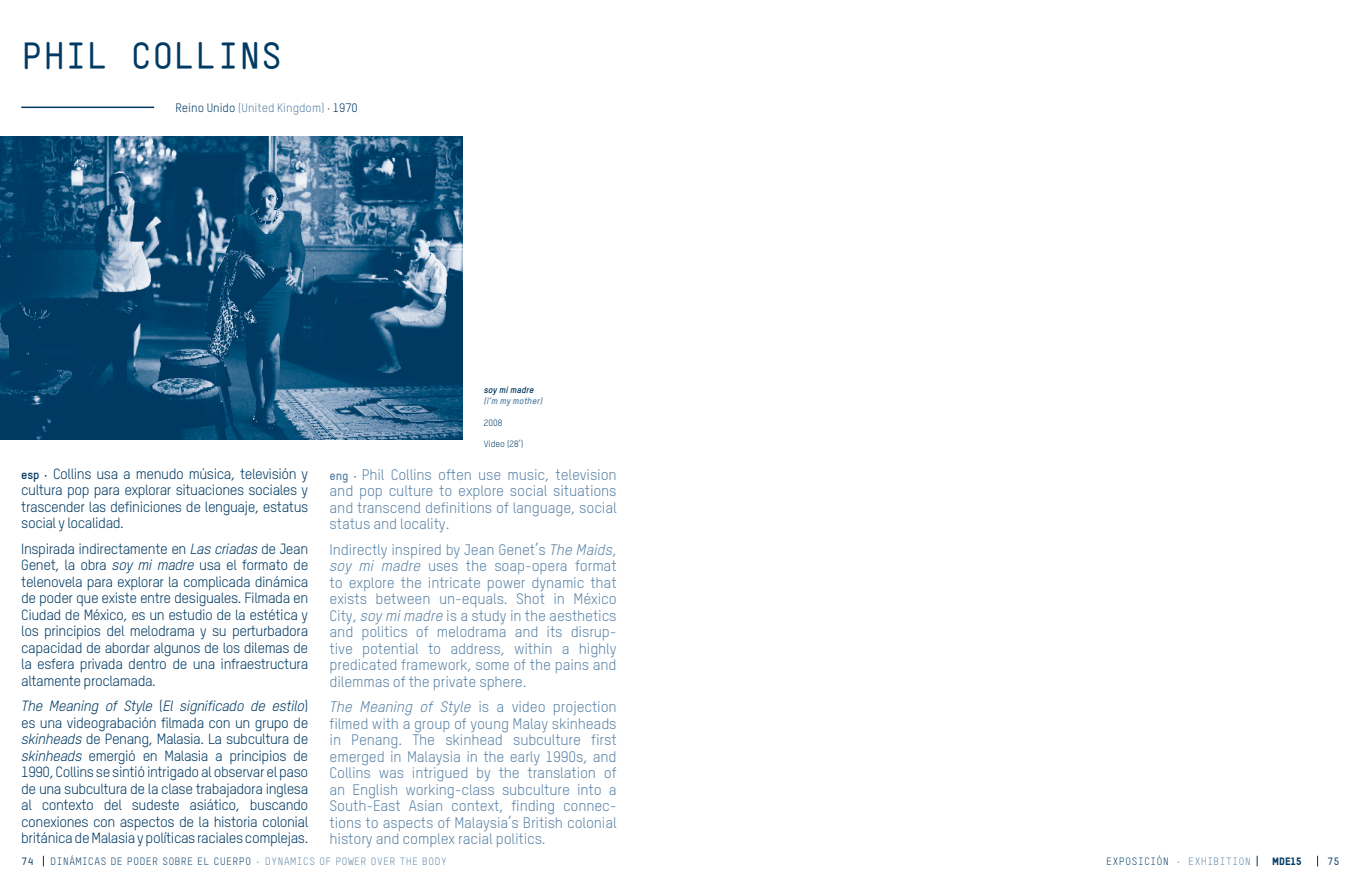
<style>
.page{position:relative;width:1361px;height:893px;background:#fff}
.page>*{position:absolute;margin:0;border:0;box-sizing:border-box;transform-origin:0 0}
.t1{font:700 37.5px "TSTAR Mono Round";letter-spacing:-.02em;color:#003a63}
.t2{font:15px/16.5px "TSTARPRO";letter-spacing:-.01em;color:#5b83a6;text-align:justify}
.t3{font:14.55px/16.5px "TSTARPRO";letter-spacing:-.03em;color:#003a63;text-align:justify}
.t4{font:12px "TSTARPRO";color:#003a63}
.t5{font:10.5px "TSTAR Mono Round";color:#003a63}
.t6{font:10.5px "TSTARPRO Headline";color:#003a63}
.t7{font:700 10.5px "TSTAR Mono Round";color:#003a63}
.t8{font:9px "TSTARPRO";color:#003a63}
.t9{font:italic 700 9px "TSTARPRO";color:#5b83a6}
.t10{font:italic 700 9px "TSTARPRO";color:#003a63}
.s1{color:#5b83a6}
.s2{font-weight:700;font-size:12px}
.s3{font-style:italic}
</style>
<div class="page">
<img style="left:0;top:136px;width:462px;height:304px">
<hr style="left:21px;top:107px;width:133px;height:1px;background:#003a63">
<h1 class="t1" style="left:21px;top:33px;width:263px">PHIL COLLINS</h1>
<p class="t4" style="left:175px;top:100px;width:184px">Reino Unido <span class="s1">(United Kingdom)</span> · 1970</p>
<p class="t3" style="left:21px;top:465px;width:289px"><span class="s2">esp ·</span> Collins usa a menudo música, televisión y cultura pop para explorar situaciones sociales y trascender las definiciones de lenguaje, estatus social y localidad.</p>
<p class="t3" style="left:21px;top:540px;width:289px">Inspirada indirectamente en <span class="s3">Las criadas</span> de Jean Genet, la obra <span class="s3">soy mi madre</span> usa el formato de telenovela para explorar la complicada dinámica de poder que existe entre desiguales. Filmada en Ciudad de México, es un estudio de la estética y los principios del melodrama y su perturbadora capacidad de abordar algunos de los dilemas de la esfera privada dentro de una infraestructura altamente proclamada.</p>
<p class="t3" style="left:21px;top:698px;width:289px"><span class="s3">The Meaning of Style</span> (<span class="s3">El significado de estilo</span>) es una videograbación filmada con un grupo de <span class="s3">skinheads</span> de Penang, Malasia. La subcultura de <span class="s3">skinheads</span> emergió en Malasia a principios de 1990, Collins se sintió intrigado al observar el paso de una subcultura de la clase trabajadora inglesa al contexto del sudeste asiático, buscando conexiones con aspectos de la historia colonial británica de Malasia y políticas raciales complejas.</p>
<p class="t10" style="left:484px;top:384px;width:52px">soy mi madre</p>
<p class="t9" style="left:484px;top:395px;width:60px">(i‘m my mother)</p>
<p class="t8" style="left:484px;top:417px;width:20px">2008</p>
<p class="t8" style="left:484px;top:439px;width:41px">Video (28’)</p>
<p class="t2" style="left:330px;top:466px;width:289px"><span class="s2">eng ·</span> Phil Collins often use music, television and pop culture to explore social situations and transcend definitions of language, social status and locality.</p>
<p class="t2" style="left:330px;top:541px;width:289px">Indirectly inspired by Jean Genet’s <span class="s3">The Maids</span>, <span class="s3">soy mi madre</span> uses the soap-opera format to explore the intricate power dynamic that exists between un-equals. Shot in México City, <span class="s3">soy mi madre</span> is a study in the aesthetics and politics of melodrama and its disrup&shy;tive potential to address, within a highly predicated framework, some of the pains and dilemmas of the private sphere.</p>
<p class="t2" style="left:330px;top:698px;width:289px"><span class="s3">The Meaning of Style</span> is a video projection filmed with a group of young Malay skinheads in Penang. The skinhead subculture first emerged in Malaysia in the early 1990s, and Collins was intrigued by the translation of an English working-class subculture into a South-East Asian context, finding connec&shy;tions to aspects of Malaysia’s British colonial history and complex racial politics.</p>
<p class="t7" style="left:21px;top:855px;width:14px">74</p>
<p class="t5" style="left:50px;top:855px;width:398px">DINÁMICAS DE PODER SOBRE EL CUERPO · <span class="s1">DYNAMICS OF POWER OVER THE BODY</span></p>
<p class="t5" style="left:1106px;top:855px;width:146px">EXPOSICIÓN · <span class="s1">EXHIBITION</span></p>
<p class="t6" style="left:1272px;top:855px;width:31px">MDE15</p>
<p class="t7" style="left:1327px;top:855px;width:14px">75</p>
</div>
